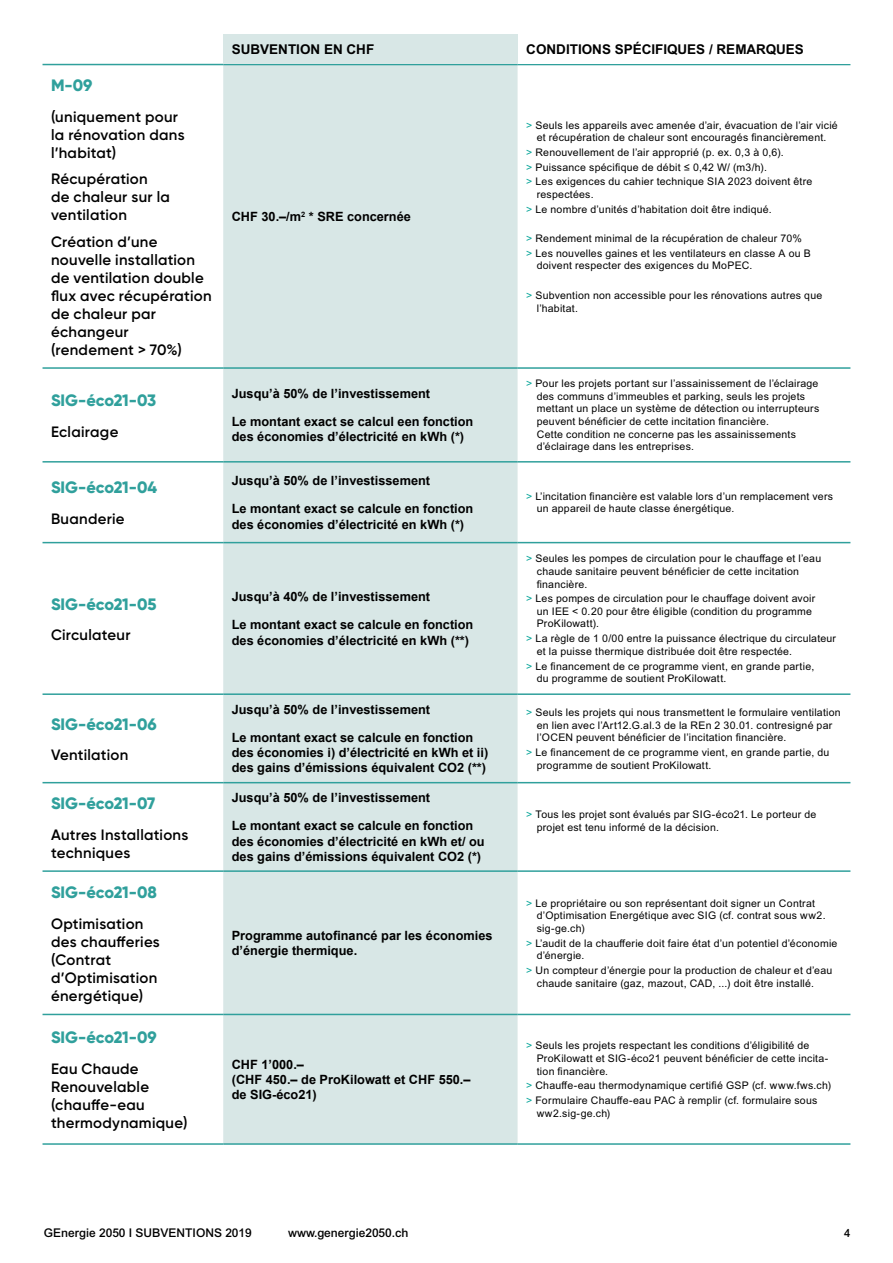
<style>
.page{position:relative;width:893px;height:1263px;background:#fff}
.page>*{position:absolute;margin:0;border:0;box-sizing:border-box;transform-origin:0 0}
.t1{font:800 16.5px "Gilroy";letter-spacing:-.005em;color:#30a09c}
.t2{font:600 15px/18px "Gilroy";letter-spacing:.02em;color:#000}
.t3{font:700 13.5px "Arial MT Pro";color:#000}
.t4{font:700 12.75px/15.3px "Arial";color:#000}
.t5{font:500 12px "Arial MT Pro";color:#000}
.t6{font:500 11.25px "Arial MT Pro";color:#000}
.t7{font:10.5px/12.6px "Arial MT Pro";letter-spacing:.025em;color:#000}
.s1{color:#00a396}
</style>
<div class="page">
<div style="left:223px;top:65px;width:295px;height:1078px;background:#d8e7e6"></div>
<svg style="left:518px;top:65px;width:332px;height:951px"></svg>
<hr style="left:43px;top:64px;width:180px;height:1px;background:#30a09c">
<hr style="left:43px;top:367px;width:180px;height:2px;background:#30a09c">
<hr style="left:43px;top:461px;width:180px;height:2px;background:#30a09c">
<hr style="left:43px;top:542px;width:180px;height:1px;background:#30a09c">
<hr style="left:43px;top:693px;width:180px;height:2px;background:#30a09c">
<hr style="left:43px;top:782px;width:180px;height:1px;background:#30a09c">
<hr style="left:43px;top:870px;width:180px;height:2px;background:#30a09c">
<hr style="left:43px;top:1014px;width:180px;height:1px;background:#30a09c">
<hr style="left:43px;top:1143px;width:180px;height:2px;background:#30a09c">
<hr style="left:223px;top:64px;width:295px;height:1px;background:#30a09c">
<hr style="left:223px;top:367px;width:295px;height:2px;background:#30a09c">
<hr style="left:223px;top:461px;width:295px;height:2px;background:#30a09c">
<hr style="left:223px;top:542px;width:295px;height:1px;background:#30a09c">
<hr style="left:223px;top:693px;width:295px;height:2px;background:#30a09c">
<hr style="left:223px;top:782px;width:295px;height:1px;background:#30a09c">
<hr style="left:223px;top:870px;width:295px;height:2px;background:#30a09c">
<hr style="left:223px;top:1014px;width:295px;height:1px;background:#30a09c">
<hr style="left:223px;top:1143px;width:295px;height:2px;background:#30a09c">
<hr style="left:518px;top:64px;width:332px;height:1px;background:#30a09c">
<hr style="left:518px;top:367px;width:332px;height:2px;background:#30a09c">
<hr style="left:518px;top:461px;width:332px;height:2px;background:#30a09c">
<hr style="left:518px;top:542px;width:332px;height:1px;background:#30a09c">
<hr style="left:518px;top:693px;width:332px;height:2px;background:#30a09c">
<hr style="left:518px;top:782px;width:332px;height:1px;background:#30a09c">
<hr style="left:518px;top:870px;width:332px;height:2px;background:#30a09c">
<hr style="left:518px;top:1014px;width:332px;height:1px;background:#30a09c">
<hr style="left:518px;top:1143px;width:332px;height:2px;background:#30a09c">
<div style="left:223px;top:34px;width:295px;height:30px;background:#d8e7e6"></div>
<h1 class="t1" style="left:51px;top:75px;width:43px">M-09</h1>
<h2 class="t2" style="left:51px;top:107px;width:135px">(uniquement pour la rénovation dans l’habitat)</h2>
<h2 class="t2" style="left:51px;top:170px;width:120px">Récupération de chaleur sur la ventilation</h2>
<h2 class="t2" style="left:51px;top:232px;width:162px">Création d’une nouvelle installation de ventilation double flux avec récupération de chaleur par échangeur (rendement &gt; 70%)</h2>
<h1 class="t1" style="left:51px;top:390px;width:107px">SIG-éco21-03</h1>
<h2 class="t2" style="left:51px;top:422px;width:69px">Eclairage</h2>
<h1 class="t1" style="left:51px;top:477px;width:108px">SIG-éco21-04</h1>
<h2 class="t2" style="left:51px;top:510px;width:75px">Buanderie</h2>
<h1 class="t1" style="left:51px;top:593px;width:107px">SIG-éco21-05</h1>
<h2 class="t2" style="left:51px;top:626px;width:81px">Circulateur</h2>
<h1 class="t1" style="left:51px;top:713px;width:107px">SIG-éco21-06</h1>
<h2 class="t2" style="left:51px;top:746px;width:79px">Ventilation</h2>
<h1 class="t1" style="left:51px;top:793px;width:106px">SIG-éco21-07</h1>
<h2 class="t2" style="left:51px;top:825px;width:139px">Autres Installations techniques</h2>
<h1 class="t1" style="left:51px;top:882px;width:107px">SIG-éco21-08</h1>
<h2 class="t2" style="left:51px;top:914px;width:110px">Optimisation des chaufferies (Contrat d’Optimisation énergétique)</h2>
<p class="t3" style="left:232px;top:41px;width:144px">SUBVENTION EN CHF</p>
<p class="t3" style="left:526px;top:41px;width:279px">CONDITIONS SPÉCIFIQUES / REMARQUES</p>
<p class="t4" style="left:232px;top:209px;width:181px">CHF 30.–/m<sup>2</sup> * SRE concernée</p>
<p class="t4" style="left:232px;top:386px;width:200px">Jusqu’à 50% de l’investissement</p>
<p class="t4" style="left:232px;top:414px;width:243px">Le montant exact se calcul een fonction des économies d’électricité en kWh (*)</p>
<p class="t4" style="left:232px;top:473px;width:200px">Jusqu’à 50% de l’investissement</p>
<p class="t4" style="left:232px;top:501px;width:243px">Le montant exact se calcule en fonction des économies d’électricité en kWh (*)</p>
<p class="t4" style="left:232px;top:590px;width:200px">Jusqu’à 40% de l’investissement</p>
<p class="t4" style="left:232px;top:618px;width:243px">Le montant exact se calcule en fonction des économies d’électricité en kWh (**)</p>
<p class="t4" style="left:232px;top:702px;width:200px">Jusqu’à 50% de l’investissement</p>
<p class="t4" style="left:232px;top:730px;width:258px">Le montant exact se calcule en fonction des économies i) d’électricité en kWh et ii) des gains d’émissions équivalent CO2 (**)</p>
<p class="t7" style="left:526px;top:119px;width:313px;text-align:center"><span class="s1">&gt;</span> Seuls les appareils avec amenée d’air, évacuation de l’air vicié et récupération de chaleur sont encouragés financièrement.</p>
<p class="t7" style="left:526px;top:145px;width:288px;line-height:14.7px"><span class="s1">&gt;</span> Renouvellement de l’air approprié (p. ex. 0,3 à 0,6).<br><span class="s1">&gt;</span> Puissance spécifique de débit ≤ 0,42 W/ (m3/h).<br><span class="s1">&gt;</span> Les exigences du cahier technique SIA 2023 doivent être</p>
<p class="t7" style="left:526px;top:187px;width:247px;line-height:14.7px;text-indent:10px">respectées.<br><span class="s1">&gt;</span> Le nombre d’unités d’habitation doit être indiqué.</p>
<p class="t7" style="left:526px;top:232px;width:286px;line-height:14.7px"><span class="s1">&gt;</span> Rendement minimal de la récupération de chaleur 70%<br><span class="s1">&gt;</span> Les nouvelles gaines et les ventilateurs en classe A ou B</p>
<p class="t7" style="left:537px;top:260px;width:217px">doivent respecter des exigences du MoPEC.</p>
<p class="t7" style="left:537px;top:289px;width:287px;text-indent:-10px"><span class="s1">&gt;</span> Subvention non accessible pour les rénovations autres que l’habitat.</p>
<p class="t7" style="left:537px;top:378px;width:284px;text-indent:-10px"><span class="s1">&gt;</span> Pour les projets portant sur l’assainissement de l’éclairage des communs d’immeubles et parking, seuls les projets mettant un place un système de détection ou interrupteurs peuvent bénéficier de cette incitation financière.<br>Cette condition ne concerne pas les assainissements d’éclairage dans les entreprises.</p>
<p class="t7" style="left:537px;top:490px;width:298px;text-indent:-10px"><span class="s1">&gt;</span> L’incitation financière est valable lors d’un remplacement vers un appareil de haute classe énergétique.</p>
<p class="t7" style="left:537px;top:553px;width:286px;text-indent:-10px"><span class="s1">&gt;</span> Seules les pompes de circulation pour le chauffage et l’eau chaude sanitaire peuvent bénéficier de cette incitation financière.</p>
<p class="t7" style="left:537px;top:593px;width:280px;text-indent:-10px"><span class="s1">&gt;</span> Les pompes de circulation pour le chauffage doivent avoir un IEE &lt; 0.20 pour être éligible (condition du programme<br>ProKilowatt).</p>
<p class="t7" style="left:537px;top:633px;width:301px;text-indent:-10px"><span class="s1">&gt;</span> La règle de 1 0/00 entre la puissance électrique du circulateur et la puisse thermique distribuée doit être respectée.</p>
<p class="t7" style="left:537px;top:660px;width:279px;text-indent:-10px"><span class="s1">&gt;</span> Le financement de ce programme vient, en grande partie, du programme de soutient ProKilowatt.</p>
<p class="t7" style="left:537px;top:706px;width:305px;text-indent:-10px"><span class="s1">&gt;</span> Seuls les projets qui nous transmettent le formulaire ventilation en lien avec l’Art12.G.al.3 de la REn 2 30.01. contresigné par l’OCEN peuvent bénéficier de l’incitation financière.</p>
<p class="t7" style="left:537px;top:746px;width:294px;text-indent:-10px"><span class="s1">&gt;</span> Le financement de ce programme vient, en grande partie, du programme de soutient ProKilowatt.</p>
<p class="t4" style="left:232px;top:790px;width:200px">Jusqu’à 50% de l’investissement</p>
<p class="t4" style="left:232px;top:818px;width:254px">Le montant exact se calcule en fonction des économies d’électricité en kWh et/ ou des gains d’émissions équivalent CO2 (*)</p>
<p class="t7" style="left:537px;top:809px;width:281px;text-indent:-10px"><span class="s1">&gt;</span> Tous les projet sont évalués par SIG-éco21. Le porteur de projet est tenu informé de la décision.</p>
<p class="t4" style="left:232px;top:928px;width:262px">Programme autofinancé par les économies d’énergie thermique.</p>
<p class="t7" style="left:537px;top:897px;width:290px;text-indent:-10px"><span class="s1">&gt;</span> Le propriétaire ou son représentant doit signer un Contrat d’Optimisation Energétique avec SIG (cf. contrat sous ww2. sig-ge.ch)</p>
<p class="t7" style="left:537px;top:937px;width:302px;text-indent:-10px"><span class="s1">&gt;</span> L’audit de la chaufferie doit faire état d’un potentiel d’économie d’énergie.</p>
<p class="t7" style="left:537px;top:964px;width:297px;text-indent:-10px"><span class="s1">&gt;</span> Un compteur d’énergie pour la production de chaleur et d’eau chaude sanitaire (gaz, mazout, CAD, ...) doit être installé.</p>
<h1 class="t1" style="left:51px;top:1027px;width:107px">SIG-éco21-09</h1>
<h2 class="t2" style="left:51px;top:1060px;width:138px">Eau Chaude<br>Renouvelable (chauffe-eau thermodynamique)</h2>
<p class="t4" style="left:232px;top:1057px;width:240px">CHF 1’000.–<br>(CHF 450.– de ProKilowatt et CHF 550.– de SIG-éco21)</p>
<p class="t7" style="left:537px;top:1040px;width:293px;text-indent:-10px"><span class="s1">&gt;</span> Seuls les projets respectant les conditions d’éligibilité de<br>ProKilowatt et SIG-éco21 peuvent bénéficier de cette incita&shy;tion financière.</p>
<p class="t7" style="left:526px;top:1079px;width:306px;line-height:14.7px"><span class="s1">&gt;</span> Chauffe-eau thermodynamique certifié GSP (cf. www.fws.ch) <span class="s1">&gt;</span> Formulaire Chauffe-eau PAC à remplir (cf. formulaire sous</p>
<p class="t7" style="left:537px;top:1107px;width:75px">ww2.sig-ge.ch)</p>
<p class="t5" style="left:44px;top:1226px;width:209px">GEnergie 2050 I SUBVENTIONS 2019</p>
<p class="t5" style="left:288px;top:1226px;width:122px">www.genergie2050.ch</p>
<p class="t6" style="left:844px;top:1226px;width:8px">4</p>
</div>
